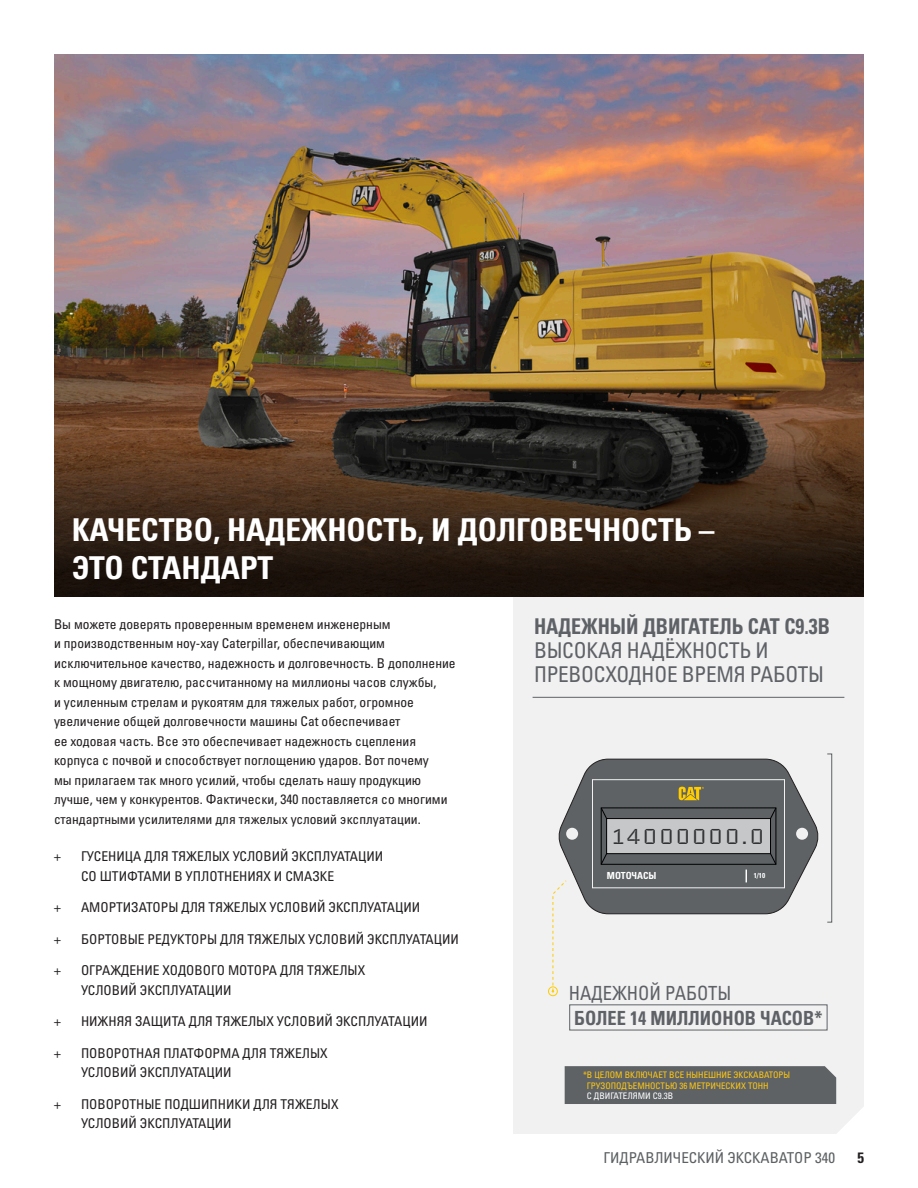
<style>
.page{position:relative;width:918px;height:1188px;background:#fff}
.page>*{position:absolute;margin:0;border:0;box-sizing:border-box;transform-origin:0 0}
.t1{font:31.5px/37.8px "Univers LTCYR 67 Bold Cond";color:#fff}
.t2{font:condensed 21.75px/24px "Univers LTCYR 57";letter-spacing:-.01em;color:#5e6166}
.t3{font:21.75px "Univers LTCYR 67 Bold Cond";color:#5e6166;scale:.92 1}
.t4{font:21.15px "Brevier";letter-spacing:.1em;color:#303233}
.t5{font:19.5px "Univers LTCYR 67 Bold Cond";color:#5e6166;scale:.94 1}
.t6{font:condensed 19.5px "Univers LTCYR 57";color:#5e6166;scale:.95 1}
.t7{font:condensed 15px "Univers LTCYR 57";color:#5d6163}
.t8{font:15px "Univers LTCYR 67 Bold Cond";color:#231f20}
.t9{font:condensed 13.5px/19.5px "Univers LTCYR 57";color:#231f20}
.t10{font:9.75px "Univers LTCYR 67 Bold Cond";color:#fff}
.t11{font:condensed 9px/10.5px "Univers LTCYR 57";color:#fec713}
.t12{font:condensed 9px "Univers LTCYR 57";color:#fff}
.t13{font:700 condensed 7.05px "Univers LT Std";color:#fff}
</style>
<div class="page">
<div style="left:513px;top:597px;width:351px;height:537px;background:#f1f1f1"></div>
<div style="left:565px;top:1066px;width:271px;height:38px;background:#5e6265"></div>
<hr style="left:533px;top:697px;width:311px;height:1px;background:#5e6265">
<div style="left:548px;top:987px;width:10px;height:9px;border:1px solid #fc0;border-radius:50%"></div>
<div style="left:827px;top:754px;width:5px;height:168px;border:1px solid #5e6265"></div>
<svg style="left:552px;top:759px;width:267px;height:234px"></svg>
<img style="left:54px;top:54px;width:810px;height:140px">
<img style="left:54px;top:194px;width:810px;height:403px">
<div style="left:566px;top:961px;width:245px;height:66px;background:#f1f1f1"></div>
<h1 class="t1" style="left:72px;top:511px;width:644px">КАЧЕСТВО, НАДЕЖНОСТЬ, И ДОЛГОВЕЧНОСТЬ –<br>ЭТО СТАНДАРТ</h1>
<p class="t9" style="left:54px;top:614px;width:403px">Вы можете доверять проверенным временем инженерным<br>и производственным ноу-хау Caterpillar, обеспечивающим исключительное качество, надежность и долговечность. В дополнение к мощному двигателю, рассчитанному на миллионы часов службы,<br>и усиленным стрелам и рукоятям для тяжелых работ, огромное увеличение общей долговечности машины Cat обеспечивает<br>ее ходовая часть. Все это обеспечивает надежность сцепления корпуса с почвой и способствует поглощению ударов. Вот почему<br>мы прилагаем так много усилий, чтобы сделать нашу продукцию лучше, чем у конкурентов. Фактически, 340 поставляется со многими стандартными усилителями для тяжелых условий эксплуатации.</p>
<p class="t9" style="left:54px;top:846px;width:8px">+</p>
<p class="t9" style="left:81px;top:846px;width:304px">ГУСЕНИЦА ДЛЯ ТЯЖЕЛЫХ УСЛОВИЙ ЭКСПЛУАТАЦИИ<br>СО ШТИФТАМИ В УПЛОТНЕНИЯХ И СМАЗКЕ</p>
<p class="t9" style="left:54px;top:897px;width:8px">+</p>
<p class="t9" style="left:81px;top:897px;width:341px">АМОРТИЗАТОРЫ ДЛЯ ТЯЖЕЛЫХ УСЛОВИЙ ЭКСПЛУАТАЦИИ</p>
<p class="t9" style="left:54px;top:929px;width:8px">+</p>
<p class="t9" style="left:81px;top:929px;width:380px">БОРТОВЫЕ РЕДУКТОРЫ ДЛЯ ТЯЖЕЛЫХ УСЛОВИЙ ЭКСПЛУАТАЦИИ</p>
<p class="t9" style="left:54px;top:960px;width:8px">+</p>
<p class="t9" style="left:81px;top:960px;width:286px">ОГРАЖДЕНИЕ ХОДОВОГО МОТОРА ДЛЯ ТЯЖЕЛЫХ<br>УСЛОВИЙ ЭКСПЛУАТАЦИИ</p>
<p class="t9" style="left:54px;top:1011px;width:8px">+</p>
<p class="t9" style="left:81px;top:1011px;width:348px">НИЖНЯЯ ЗАЩИТА ДЛЯ ТЯЖЕЛЫХ УСЛОВИЙ ЭКСПЛУАТАЦИИ</p>
<p class="t9" style="left:54px;top:1043px;width:8px">+</p>
<p class="t9" style="left:81px;top:1043px;width:248px">ПОВОРОТНАЯ ПЛАТФОРМА ДЛЯ ТЯЖЕЛЫХ<br>УСЛОВИЙ ЭКСПЛУАТАЦИИ</p>
<p class="t9" style="left:54px;top:1094px;width:8px">+</p>
<p class="t9" style="left:81px;top:1094px;width:259px">ПОВОРОТНЫЕ ПОДШИПНИКИ ДЛЯ ТЯЖЕЛЫХ<br>УСЛОВИЙ ЭКСПЛУАТАЦИИ</p>
<h2 class="t3" style="left:534px;top:613px;width:323px">НАДЕЖНЫЙ ДВИГАТЕЛЬ CAT C9.3B</h2>
<h2 class="t2" style="left:534px;top:638px;width:292px">ВЫСОКАЯ НАДЁЖНОСТЬ И<br>ПРЕВОСХОДНОЕ ВРЕМЯ РАБОТЫ</h2>
<h3 class="t4" style="left:611px;top:822px;width:154px">14000000.0</h3>
<p class="t10" style="left:607px;top:870px;width:51px">МОТОЧАСЫ</p>
<p class="t13" style="left:754px;top:872px;width:13px">1/10</p>
<h3 class="t6" style="left:569px;top:980px;width:173px">НАДЕЖНОЙ РАБОТЫ</h3>
<h3 class="t5" style="left:574px;top:1006px;width:266px">БОЛЕЕ 14 МИЛЛИОНОВ ЧАСОВ*</h3>
<p class="t11" style="left:587px;top:1069px;width:205px;text-indent:-4px">*В ЦЕЛОМ ВКЛЮЧАЕТ ВСЕ НЫНЕШНИЕ ЭКСКАВАТОРЫ<br>ГРУЗОПОДЪЕМНОСТЬЮ 36 МЕТРИЧЕСКИХ ТОНН</p>
<p class="t12" style="left:587px;top:1090px;width:88px">С ДВИГАТЕЛЯМИ C9.3B</p>
<p class="t7" style="left:604px;top:1148px;width:233px">ГИДРАВЛИЧЕСКИЙ ЭКСКАВАТОР 340</p>
<p class="t8" style="left:857px;top:1148px;width:8px">5</p>
</div>
